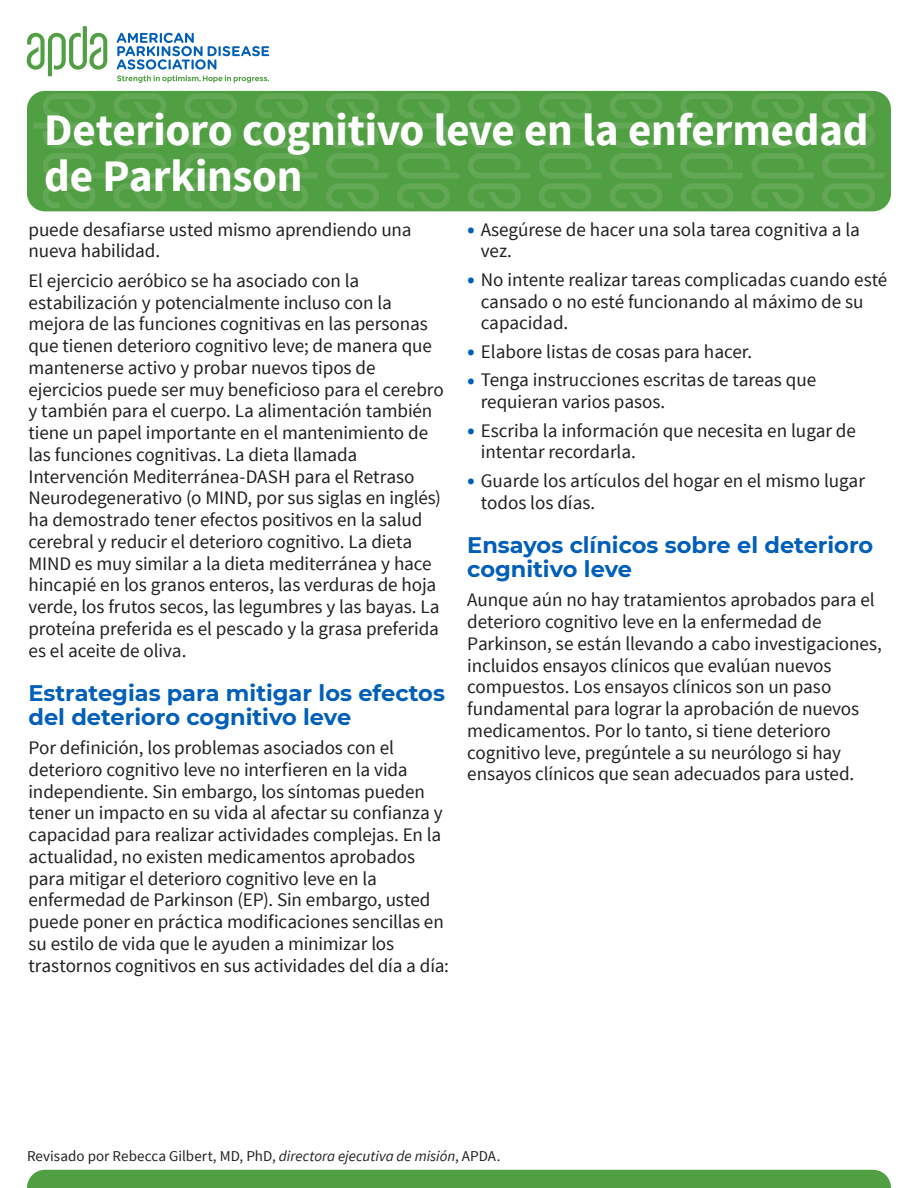
<style>
.page{position:relative;width:918px;height:1188px;background:#fff}
.page>*{position:absolute;margin:0;border:0;box-sizing:border-box;transform-origin:0 0}
.t1{font:700 45px/46.5px "Source Sans Pro";letter-spacing:-.005em;color:#fff}
.Subhead_15_16{font:700 22.5px/24px "Montserrat";color:#005fb9}
.Lead-in_Text_12_75_14_5{font:19.2px/21.8px "Source Sans Pro";letter-spacing:-.005em;color:#231f20}
.Text_13_5_16{font:15px "Source Sans Pro";letter-spacing:.005em;color:#231f20}
.s1{font-size:25.5px;color:#005fb9}
.s2{font-style:italic}
</style>
<div class="page">
<div style="left:27px;top:91px;width:864px;height:120px;background:#519f43;border-radius:18px"></div>
<div style="left:27px;top:1170px;width:864px;height:18px;background:#519f43"></div>
<svg style="left:117px;top:33px;width:152px;height:50px"></svg>
<svg style="left:27px;top:26px;width:80px;height:50px"></svg>
<svg style="left:33px;top:93px;width:852px;height:116px"></svg>
<h1 class="t1" style="left:44px;top:108px;width:826px">Deterioro cognitivo leve en la enfermedad de Parkinson</h1>
<p class="Lead-in_Text_12_75_14_5" style="left:29px;top:219px;width:385px">puede desafiarse usted mismo aprendiendo una nueva habilidad.</p>
<p class="Lead-in_Text_12_75_14_5" style="left:29px;top:270px;width:417px">El ejercicio aeróbico se ha asociado con la estabilización y potencialmente incluso con la mejora de las funciones cognitivas en las personas que tienen deterioro cognitivo leve; de manera que mantenerse activo y probar nuevos tipos de ejercicios puede ser muy beneficioso para el cerebro y también para el cuerpo. La alimentación también tiene un papel importante en el mantenimiento de las funciones cognitivas. La dieta llamada Intervención Mediterránea-DASH para el Retraso Neurodegenerativo (o MIND, por sus siglas en inglés) ha demostrado tener efectos positivos en la salud cerebral y reducir el deterioro cognitivo. La dieta MIND es muy similar a la dieta mediterránea y hace hincapié en los granos enteros, las verduras de hoja verde, los frutos secos, las legumbres y las bayas. La proteína preferida es el pescado y la grasa preferida es el aceite de oliva.</p>
<p class="Subhead_15_16" style="left:29px;top:680px;width:418px">Estrategias para mitigar los efectos del deterioro cognitivo leve</p>
<p class="Lead-in_Text_12_75_14_5" style="left:29px;top:737px;width:422px">Por definición, los problemas asociados con el deterioro cognitivo leve no interfieren en la vida independiente. Sin embargo, los síntomas pueden tener un impacto en su vida al afectar su confianza y capacidad para realizar actividades complejas. En la actualidad, no existen medicamentos aprobados para mitigar el deterioro cognitivo leve en la enfermedad de Parkinson (EP). Sin embargo, usted puede poner en práctica modificaciones sencillas en su estilo de vida que le ayuden a minimizar los trastornos cognitivos en sus actividades del día a día:</p>
<p class="Lead-in_Text_12_75_14_5" style="left:481px;top:219px;width:381px;text-indent:-14px"><span class="s1">•</span> Asegúrese de hacer una sola tarea cognitiva a la vez.</p>
<p class="Lead-in_Text_12_75_14_5" style="left:481px;top:269px;width:408px;text-indent:-14px"><span class="s1">•</span> No intente realizar tareas complicadas cuando esté cansado o no esté funcionando al máximo de su capacidad.</p>
<p class="Lead-in_Text_12_75_14_5" style="left:467px;top:341px;width:286px"><span class="s1">•</span> Elabore listas de cosas para hacer.</p>
<p class="Lead-in_Text_12_75_14_5" style="left:481px;top:370px;width:337px;text-indent:-14px"><span class="s1">•</span> Tenga instrucciones escritas de tareas que requieran varios pasos.</p>
<p class="Lead-in_Text_12_75_14_5" style="left:481px;top:420px;width:377px;text-indent:-14px"><span class="s1">•</span> Escriba la información que necesita en lugar de intentar recordarla.</p>
<p class="Lead-in_Text_12_75_14_5" style="left:481px;top:470px;width:386px;text-indent:-14px"><span class="s1">•</span> Guarde los artículos del hogar en el mismo lugar todos los días.</p>
<p class="Subhead_15_16" style="left:467px;top:532px;width:408px">Ensayos clínicos sobre el deterioro cognitivo leve</p>
<p class="Lead-in_Text_12_75_14_5" style="left:467px;top:589px;width:416px">Aunque aún no hay tratamientos aprobados para el deterioro cognitivo leve en la enfermedad de Parkinson, se están llevando a cabo investigaciones, incluidos ensayos clínicos que evalúan nuevos compuestos. Los ensayos clínicos son un paso fundamental para lograr la aprobación de nuevos medicamentos. Por lo tanto, si tiene deterioro cognitivo leve, pregúntele a su neurólogo si hay ensayos clínicos que sean adecuados para usted.</p>
<p class="Text_13_5_16" style="left:27px;top:1147px;width:475px">Revisado por Rebecca Gilbert, MD, PhD, <span class="s2">directora ejecutiva de misión</span>, APDA.</p>
</div>
